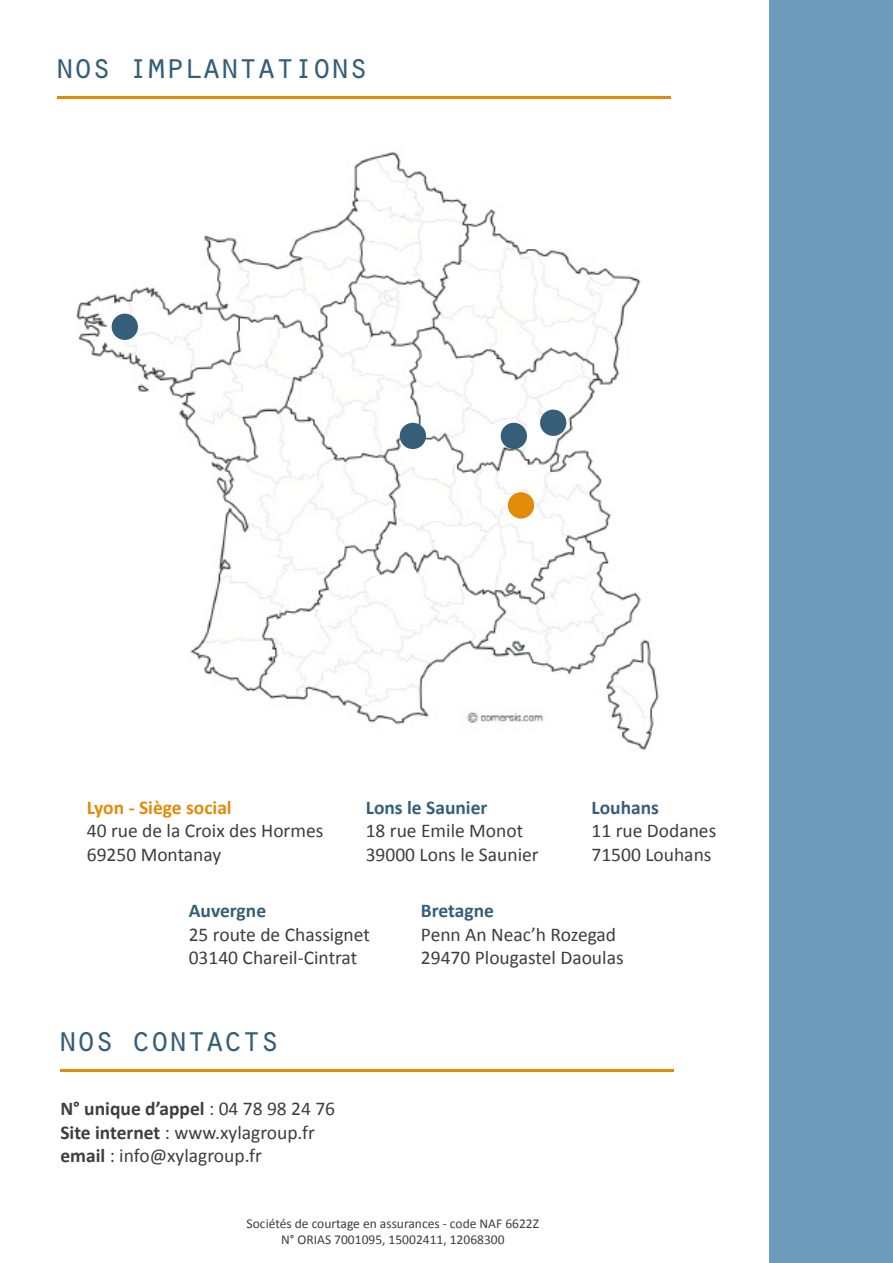
<style>
.page{position:relative;width:893px;height:1263px;background:#fff}
.page>*{position:absolute;margin:0;border:0;box-sizing:border-box;transform-origin:0 0}
.t1{font:36px "Orator Std";letter-spacing:-.09em;color:#355f79}
.t2{font:19.5px "Calibri";color:#3e3e3f}
.t3{font:700 19.5px "Calibri";color:#355f79}
.t4{font:700 19.5px "Calibri";color:#3e3e3f}
.t5{font:700 19.5px "Calibri";color:#e28b06}
.t6{font:13.5px/16.2px "Calibri";color:#3e3e3f;text-align:center}
.s1{font-weight:400}
.s2{font-weight:700}
</style>
<div class="page">
<div style="left:770px;top:0;width:123px;height:1263px;background:#6b9bb8"></div>
<hr style="left:57px;top:97px;width:613px;height:2px;background:#e28b06">
<hr style="left:60px;top:1069px;width:613px;height:2px;background:#e28b06">
<img style="left:76px;top:151px;width:583px;height:599px">
<div style="left:508px;top:492px;width:26px;height:26px;background:#e28b06;border-radius:50%"></div>
<div style="left:540px;top:410px;width:26px;height:26px;background:#355f79;border-radius:50%"></div>
<div style="left:400px;top:423px;width:26px;height:26px;background:#355f79;border-radius:50%"></div>
<div style="left:501px;top:423px;width:26px;height:26px;background:#355f79;border-radius:50%"></div>
<div style="left:112px;top:314px;width:26px;height:26px;background:#355f79;border-radius:50%"></div>
<p class="t1" style="left:54px;top:41px;width:317px">nos implantations</p>
<p class="t5" style="left:87px;top:795px;width:146px">Lyon - Siège social</p>
<p class="t2" style="left:87px;top:819px;width:238px">40 rue de la Croix des Hormes</p>
<p class="t2" style="left:87px;top:842px;width:136px">69250 Montanay</p>
<p class="t3" style="left:366px;top:795px;width:123px">Lons le Saunier</p>
<p class="t2" style="left:366px;top:819px;width:159px">18 rue Emile Monot</p>
<p class="t2" style="left:366px;top:842px;width:174px">39000 Lons le Saunier</p>
<p class="t3" style="left:591px;top:795px;width:69px">Louhans</p>
<p class="t2" style="left:591px;top:819px;width:126px">11 rue Dodanes</p>
<p class="t2" style="left:591px;top:842px;width:121px">71500 Louhans</p>
<p class="t3" style="left:189px;top:899px;width:79px">Auvergne</p>
<p class="t2" style="left:189px;top:922px;width:183px">25 route de Chassignet</p>
<p class="t2" style="left:189px;top:945px;width:170px">03140 Chareil-Cintrat</p>
<p class="t1" style="left:57px;top:1013px;width:225px">nos contacts</p>
<p class="t4" style="left:60px;top:1097px;width:276px">N° unique d’appel <span class="s1">: 04 78 98 24 76</span></p>
<p class="t2" style="left:60px;top:1120px;width:256px"><span class="s2">Site internet</span> : www.xylagroup.fr</p>
<p class="t2" style="left:60px;top:1143px;width:203px"><span class="s2">email</span> : info@xylagroup.fr</p>
<p class="t3" style="left:421px;top:899px;width:75px">Bretagne</p>
<p class="t2" style="left:421px;top:922px;width:197px">Penn An Neac’h Rozegad</p>
<p class="t2" style="left:421px;top:945px;width:204px">29470 Plougastel Daoulas</p>
<p class="t6" style="left:247px;top:1215px;width:294px">Sociétés de courtage en assurances - code NAF 6622Z<br>N° ORIAS 7001095, 15002411, 12068300</p>
</div>
